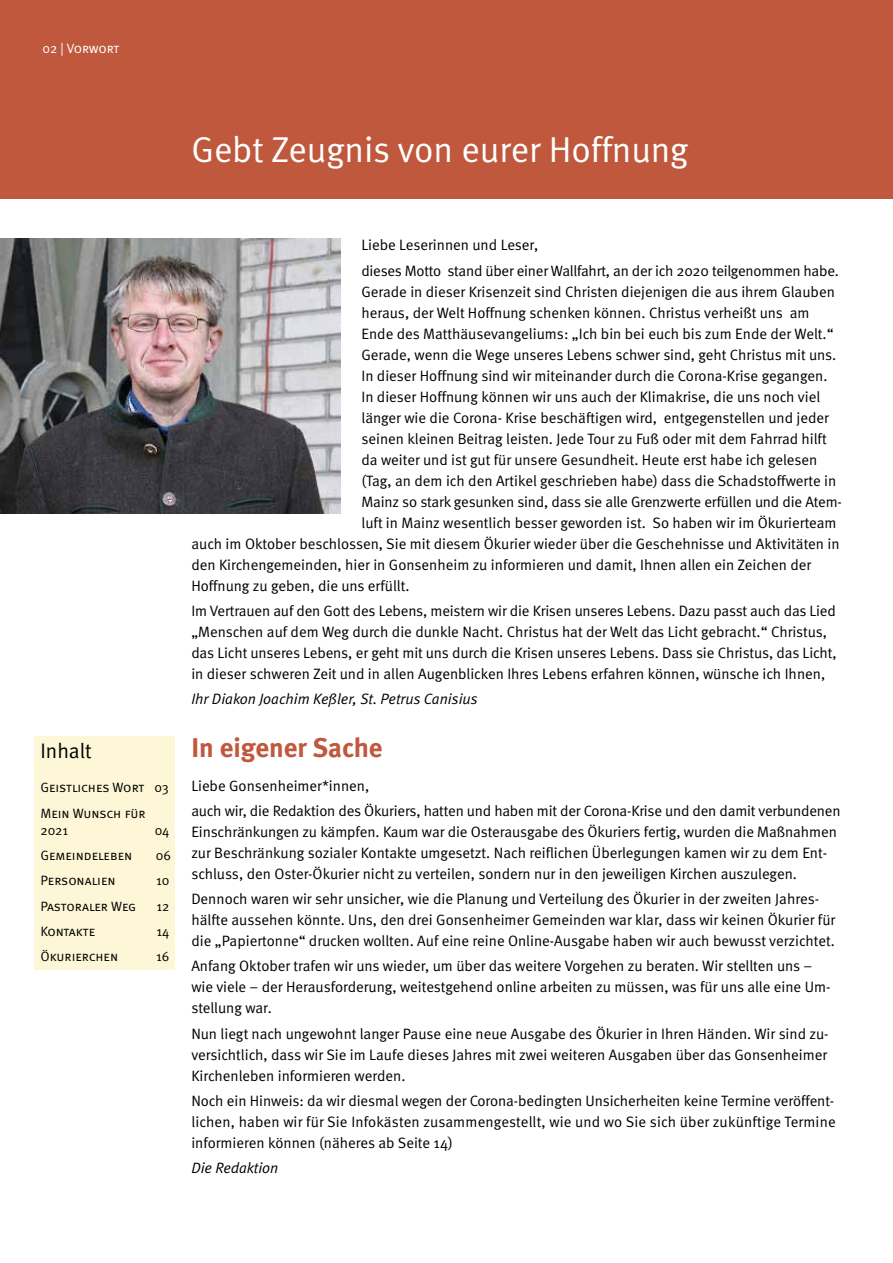
<style>
.page{position:relative;width:893px;height:1263px;background:#fff}
.page>*{position:absolute;margin:0;border:0;box-sizing:border-box;transform-origin:0 0}
.t1{font:36px "Meta Normal";color:#fff}
.t2{font:700 27px "Meta";color:#bf583d}
.t3{font:21px "Meta Normal";color:#000}
.t4{font:15px/21px "Meta Normal";color:#000}
.t5{font:italic 15px "Meta Normal";color:#000}
.t6{font:13.5px/25.2px "Meta Normal Caps";color:#000}
.t7{font:13.5px "Meta Normal Caps";letter-spacing:-.005em;color:#fff}
.t8{font:13.5px "Meta Normal Caps";letter-spacing:-.02em;color:#000}
.s1{font-family:"Meta Normal"}
</style>
<div class="page">
<div style="left:34px;top:736px;width:141px;height:233px;background:#fef7d7"></div>
<div style="left:0;top:0;width:893px;height:199px;background:#bf583d"></div>
<img style="left:0;top:239px;width:340px;height:274px">
<p class="t7" style="left:43px;top:41px;width:79px"><span class="s1">02 |</span> Vorwort</p>
<h1 class="t1" style="left:191px;top:129px;width:498px">Gebt Zeugnis von eurer Hoffnung</h1>
<h3 class="t3" style="left:40px;top:738px;width:53px">Inhalt</h3>
<p class="t6" style="left:40px;top:775px;width:130px">Geistliches Wort 03<br>Mein Wunsch für</p>
<p class="t6" style="left:40px;top:818px;width:29px">2021</p>
<p class="t6" style="left:155px;top:818px;width:16px">04</p>
<p class="t6" style="left:40px;top:843px;width:93px">Gemeindeleben</p>
<p class="t6" style="left:156px;top:843px;width:17px">06</p>
<p class="t6" style="left:40px;top:868px;width:77px">Personalien</p>
<p class="t6" style="left:156px;top:868px;width:15px">10</p>
<p class="t6" style="left:40px;top:893px;width:97px">Pastoraler Weg</p>
<p class="t6" style="left:157px;top:893px;width:14px">12</p>
<p class="t8" style="left:40px;top:923px;width:56px">Kontakte</p>
<p class="t6" style="left:156px;top:918px;width:14px">14</p>
<p class="t6" style="left:40px;top:944px;width:79px">Ökurierchen</p>
<p class="t6" style="left:156px;top:944px;width:15px">16</p>
<p class="t4" style="left:361px;top:232px;width:479px;line-height:25.2px">Liebe Leserinnen und Leser,<br>dieses Motto stand über einer Wallfahrt, an der ich 2020 teilgenommen habe.</p>
<p class="t4" style="left:361px;top:281px;width:475px">Gerade in dieser Krisenzeit sind Christen diejenigen die aus ihrem Glauben</p>
<p class="t4" style="left:361px;top:302px;width:450px">heraus, der Welt Hoffnung schenken können. Christus verheißt uns am</p>
<p class="t4" style="left:361px;top:323px;width:474px">Ende des Matthäusevangeliums: „Ich bin bei euch bis zum Ende der Welt.“</p>
<p class="t4" style="left:361px;top:344px;width:476px">Gerade, wenn die Wege unseres Lebens schwer sind, geht Christus mit uns.</p>
<p class="t4" style="left:361px;top:365px;width:467px">In dieser Hoffnung sind wir miteinander durch die Corona-Krise gegangen.</p>
<p class="t4" style="left:361px;top:386px;width:460px">In dieser Hoffnung können wir uns auch der Klimakrise, die uns noch viel</p>
<p class="t4" style="left:361px;top:407px;width:469px">länger wie die Corona- Krise beschäftigen wird, entgegenstellen und jeder</p>
<p class="t4" style="left:361px;top:428px;width:467px">seinen kleinen Beitrag leisten. Jede Tour zu Fuß oder mit dem Fahrrad hilft</p>
<p class="t4" style="left:361px;top:449px;width:457px">da weiter und ist gut für unsere Gesundheit. Heute erst habe ich gelesen</p>
<p class="t4" style="left:361px;top:470px;width:476px">(Tag, an dem ich den Artikel geschrieben habe) dass die Schadstoffwerte in</p>
<p class="t4" style="left:361px;top:491px;width:482px">Mainz so stark gesunken sind, dass sie alle Grenzwerte erfüllen und die Atem-</p>
<p class="t4" style="left:361px;top:512px;width:477px">luft in Mainz wesentlich besser geworden ist. So haben wir im Ökurierteam</p>
<p class="t4" style="left:191px;top:533px;width:650px">auch im Oktober beschlossen, Sie mit diesem Ökurier wieder über die Geschehnisse und Aktivitäten in</p>
<p class="t4" style="left:191px;top:554px;width:621px">den Kirchengemeinden, hier in Gonsenheim zu informieren und damit, Ihnen allen ein Zeichen der</p>
<p class="t4" style="left:191px;top:575px;width:220px">Hoffnung zu geben, die uns erfüllt.</p>
<p class="t4" style="left:191px;top:600px;width:647px">Im Vertrauen auf den Gott des Lebens, meistern wir die Krisen unseres Lebens. Dazu passt auch das Lied „Menschen auf dem Weg durch die dunkle Nacht. Christus hat der Welt das Licht gebracht.“ Christus, das Licht unseres Lebens, er geht mit uns durch die Krisen unseres Lebens. Dass sie Christus, das Licht, in dieser schweren Zeit und in allen Augenblicken Ihres Lebens erfahren können, wünsche ich Ihnen,</p>
<p class="t5" style="left:191px;top:690px;width:288px">Ihr Diakon Joachim Keßler, St. Petrus Canisius</p>
<h2 class="t2" style="left:191px;top:732px;width:193px">In eigener Sache</h2>
<p class="t4" style="left:191px;top:773px;width:651px;line-height:25.2px">Liebe Gonsenheimer*innen,<br>auch wir, die Redaktion des Ökuriers, hatten und haben mit der Corona-Krise und den damit verbundenen</p>
<p class="t4" style="left:191px;top:821px;width:647px">Einschränkungen zu kämpfen. Kaum war die Osterausgabe des Ökuriers fertig, wurden die Maßnahmen zur Beschränkung sozialer Kontakte umgesetzt. Nach reiflichen Überlegungen kamen wir zu dem Ent&shy;schluss, den Oster-Ökurier nicht zu verteilen, sondern nur in den jeweiligen Kirchen auszulegen.</p>
<p class="t4" style="left:191px;top:888px;width:645px">Dennoch waren wir sehr unsicher, wie die Planung und Verteilung des Ökurier in der zweiten Jahres&shy;hälfte aussehen könnte. Uns, den drei Gonsenheimer Gemeinden war klar, dass wir keinen Ökurier für die „Papiertonne“ drucken wollten. Auf eine reine Online-Ausgabe haben wir auch bewusst verzichtet.</p>
<p class="t4" style="left:191px;top:955px;width:641px">Anfang Oktober trafen wir uns wieder, um über das weitere Vorgehen zu beraten. Wir stellten uns – wie viele – der Herausforderung, weitestgehend online arbeiten zu müssen, was für uns alle eine Um&shy;stellung war.</p>
<p class="t4" style="left:191px;top:1023px;width:639px;text-align:justify">Nun liegt nach ungewohnt langer Pause eine neue Ausgabe des Ökurier in Ihren Händen. Wir sind zu&shy;versichtlich, dass wir Sie im Laufe dieses Jahres mit zwei weiteren Ausgaben über das Gonsenheimer Kirchenleben informieren werden.</p>
<p class="t4" style="left:191px;top:1090px;width:646px;text-align:justify">Noch ein Hinweis: da wir diesmal wegen der Corona-bedingten Unsicherheiten keine Termine veröffent&shy;lichen, haben wir für Sie Infokästen zusammengestellt, wie und wo Sie sich über zukünftige Termine informieren können (näheres ab Seite 14)</p>
<p class="t5" style="left:191px;top:1159px;width:89px">Die Redaktion</p>
</div>
